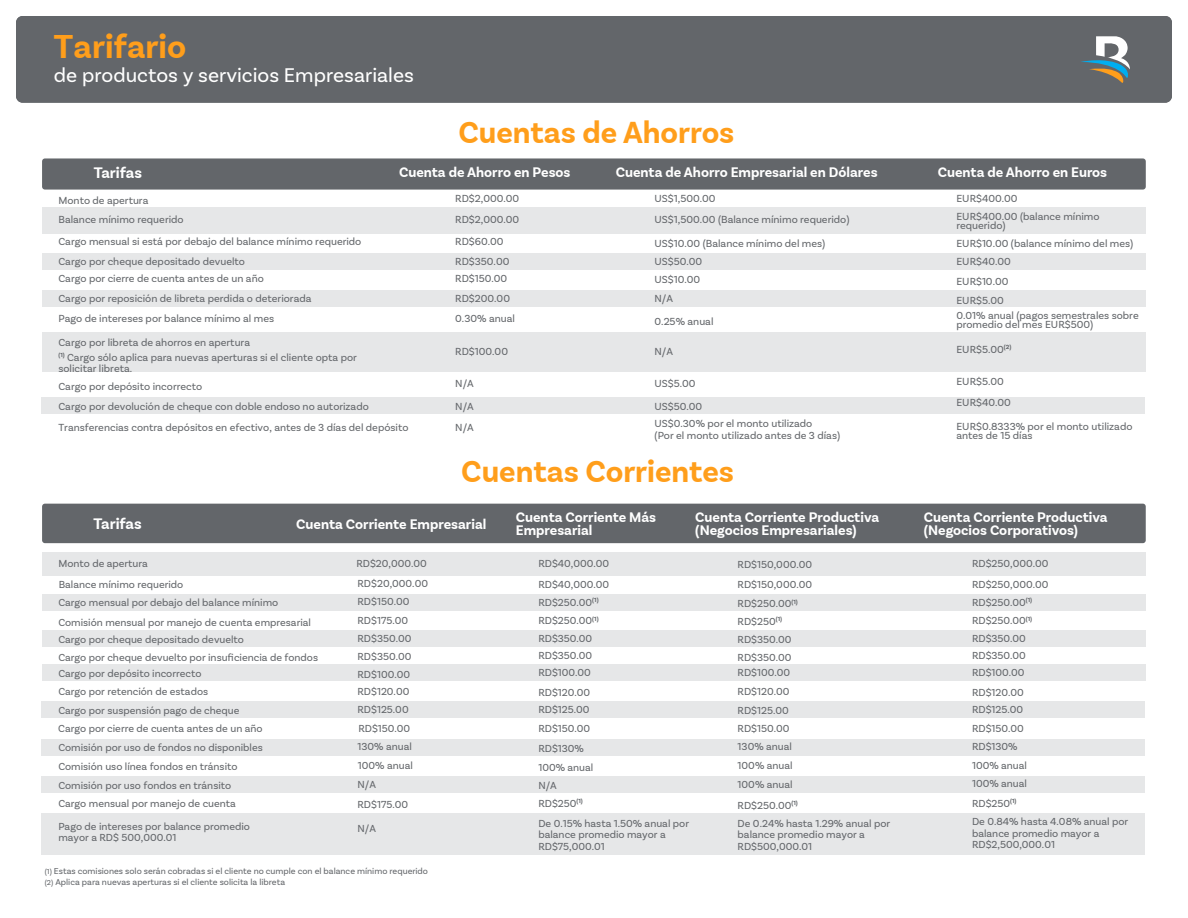
<style>
.page{position:relative;width:1188px;height:918px;background:#fff}
.page>*{position:absolute;margin:0;border:0;box-sizing:border-box;transform-origin:0 0}
.t1{font:700 34.2px "Basic Sans W05";color:#ff9e1b}
.t2{font:700 31.5px "Basic Sans W05";color:#ff9e1b}
.t3{font:20.85px "Basic Sans";color:#fff}
.t4{font:700 15.75px "Basic Sans W05";color:#fff}
.t5{font:700 14.4px/13.5px "Basic Sans W05";color:#fff}
.t6{font:10.8px/18.8px "Basic Sans";color:#63666a}
.t7{font:10.65px/18.1px "Basic Sans";color:#63666a}
.t8{font:9px/11.1px "Basic Sans";color:#63666a}
.s1{font-size:7.5px}
</style>
<div class="page">
<div style="left:42px;top:207px;width:1103px;height:27px;background:#e6e7e8"></div>
<div style="left:42px;top:552px;width:1104px;height:24px;background:#e6e7e8"></div>
<div style="left:42px;top:332px;width:1104px;height:40px;background:#e6e7e8"></div>
<div style="left:42px;top:253px;width:1104px;height:17px;background:#e6e7e8"></div>
<div style="left:42px;top:290px;width:1104px;height:17px;background:#e6e7e8"></div>
<div style="left:42px;top:397px;width:1103px;height:16px;background:#e6e7e8"></div>
<div style="left:42px;top:158px;width:1104px;height:32px;background:#63666a;border-radius:3px"></div>
<div style="left:42px;top:595px;width:1104px;height:16px;background:#e6e7e8"></div>
<div style="left:42px;top:630px;width:1104px;height:17px;background:#e6e7e8"></div>
<div style="left:42px;top:701px;width:1103px;height:17px;background:#e6e7e8"></div>
<div style="left:42px;top:739px;width:1103px;height:16px;background:#e6e7e8"></div>
<div style="left:42px;top:776px;width:1103px;height:17px;background:#e6e7e8"></div>
<div style="left:42px;top:813px;width:1103px;height:42px;background:#e6e7e8"></div>
<div style="left:42px;top:665px;width:1103px;height:16px;background:#e6e7e8"></div>
<div style="left:42px;top:504px;width:1104px;height:39px;background:#63666a;border-radius:3px"></div>
<div style="left:16px;top:16px;width:1156px;height:87px;background:#63666a;border-radius:7px"></div>
<svg style="left:1081px;top:36px;width:49px;height:47px"></svg>
<h1 class="t1" style="left:54px;top:26px;width:134px">Tarifario</h1>
<h3 class="t3" style="left:54px;top:63px;width:361px">de productos y servicios Empresariales</h3>
<h2 class="t2" style="left:458px;top:114px;width:278px">Cuentas de Ahorros</h2>
<h3 class="t4" style="left:94px;top:163px;width:50px">Tarifas</h3>
<h3 class="t5" style="left:399px;top:166px;width:173px">Cuenta de Ahorro en Pesos</h3>
<h3 class="t5" style="left:616px;top:166px;width:263px">Cuenta de Ahorro Empresarial en Dólares</h3>
<p class="t6" style="left:58px;top:190px;width:127px;line-height:19.2px">Monto de apertura<br>Balance mínimo requerido</p>
<p class="t6" style="left:58px;top:232px;width:304px;line-height:19.4px">Cargo mensual si está por debajo del balance mínimo requerido<br>Cargo por cheque depositado devuelto</p>
<p class="t6" style="left:58px;top:268px;width:255px;line-height:20.2px">Cargo por cierre de cuenta antes de un año<br>Cargo por reposición de libreta perdida o deteriorada<br>Pago de intereses por balance mínimo al mes</p>
<p class="t6" style="left:58px;top:334px;width:300px;line-height:15px">Cargo por libreta de ahorros en apertura<br><sup>(1)</sup> Cargo sólo aplica para nuevas aperturas si el cliente opta por</p>
<p class="t6" style="left:58px;top:359px;width:145px;line-height:18.1px">solicitar libreta.<br>Cargo por depósito incorrecto</p>
<p class="t6" style="left:58px;top:395px;width:352px;line-height:21.6px">Cargo por devolución de cheque con doble endoso no autorizado<br>Transferencias contra depósitos en efectivo, antes de 3 días del depósito</p>
<p class="t6" style="left:455px;top:189px;width:66px">RD$2,000.00</p>
<p class="t6" style="left:655px;top:189px;width:196px;line-height:20.2px">US$1,500.00<br>US$1,500.00 (Balance mínimo requerido)</p>
<p class="t6" style="left:655px;top:234px;width:172px;line-height:18.1px">US$10.00 (Balance mínimo del mes)<br>US$50.00<br>US$10.00</p>
<p class="t6" style="left:455px;top:208px;width:66px;line-height:22.4px">RD$2,000.00<br>RD$60.00</p>
<p class="t6" style="left:455px;top:253px;width:56px;line-height:17px">RD$350.00<br>RD$150.00</p>
<p class="t6" style="left:455px;top:288px;width:61px;line-height:20.5px">RD$200.00<br>0.30% anual</p>
<p class="t6" style="left:455px;top:342px;width:54px">RD$100.00</p>
<p class="t6" style="left:455px;top:373px;width:20px;line-height:22px;text-align:justify">N/A N/A N/A</p>
<p class="t6" style="left:655px;top:289px;width:20px">N/A</p>
<p class="t6" style="left:655px;top:312px;width:60px">0.25% anual</p>
<p class="t6" style="left:655px;top:342px;width:20px">N/A</p>
<p class="t6" style="left:655px;top:372px;width:49px;line-height:22.4px">US$5.00<br>US$50.00</p>
<p class="t6" style="left:655px;top:418px;width:187px;line-height:11.6px">US$0.30% por el monto utilizado<br>(Por el monto utilizado antes de 3 días)</p>
<h3 class="t4" style="left:94px;top:514px;width:50px">Tarifas</h3>
<h2 class="t2" style="left:461px;top:452px;width:274px">Cuentas Corrientes</h2>
<h3 class="t5" style="left:296px;top:517px;width:192px">Cuenta Corriente Empresarial</h3>
<h3 class="t5" style="left:516px;top:510px;width:142px">Cuenta Corriente Más<br>Empresarial</h3>
<h3 class="t5" style="left:695px;top:510px;width:185px">Cuenta Corriente Productiva (Negocios Empresariales)</h3>
<p class="t7" style="left:58px;top:554px;width:126px;line-height:20.5px">Monto de apertura<br>Balance mínimo requerido</p>
<p class="t7" style="left:58px;top:592px;width:254px;line-height:20.1px">Cargo mensual por debajo del balance mínimo<br>Comisión mensual por manejo de cuenta empresarial</p>
<p class="t7" style="left:58px;top:631px;width:261px;line-height:17.4px">Cargo por cheque depositado devuelto<br>Cargo por cheque devuelto por insuficiencia de fondos</p>
<p class="t7" style="left:58px;top:664px;width:183px;line-height:18.8px">Cargo por depósito incorrecto<br>Cargo por retención de estados<br>Cargo por suspensión pago de cheque</p>
<p class="t7" style="left:58px;top:738px;width:206px;line-height:18.6px">Comisión por uso de fondos no disponibles<br>Comisión uso línea fondos en tránsito<br>Comisión por uso fondos en tránsito</p>
<p class="t7" style="left:58px;top:720px;width:206px">Cargo por cierre de cuenta antes de un año</p>
<p class="t7" style="left:58px;top:794px;width:179px">Cargo mensual por manejo de cuenta</p>
<p class="t7" style="left:58px;top:821px;width:193px;line-height:10.6px">Pago de intereses por balance promedio mayor a RD$ 500,000.01</p>
<p class="t7" style="left:356px;top:553px;width:73px;line-height:20.2px">RD$20,000.00<br>RD$20,000.00</p>
<p class="t7" style="left:358px;top:592px;width:53px">RD$150.00<br>RD$175.00</p>
<p class="t7" style="left:358px;top:629px;width:55px;text-align:justify">RD$350.00<br>RD$350.00<br>RD$100.00</p>
<p class="t7" style="left:358px;top:682px;width:53px">RD$120.00<br>RD$125.00</p>
<p class="t7" style="left:358px;top:720px;width:56px;line-height:17.5px">RD$150.00<br>130% anual</p>
<p class="t7" style="left:358px;top:756px;width:57px">100% anual</p>
<p class="t7" style="left:358px;top:775px;width:20px">N/A</p>
<p class="t7" style="left:358px;top:796px;width:52px">RD$175.00</p>
<p class="t7" style="left:358px;top:819px;width:20px">N/A</p>
<p class="t8" style="left:45px;top:866px;width:385px"><span class="s1">(1)</span> Estas comisiones solo serán cobradas si el cliente no cumple con el balance mínimo requerido <span class="s1">(2)</span> Aplica para nuevas aperturas si el cliente solicita la libreta</p>
<p class="t7" style="left:538px;top:552px;width:72px;line-height:21px">RD$40,000.00<br>RD$40,000.00</p>
<p class="t7" style="left:538px;top:593px;width:62px;text-align:justify">RD$250.00<sup>(1)<br></sup>RD$250.00<sup>(1)<br></sup>RD$350.00</p>
<p class="t7" style="left:538px;top:646px;width:55px;line-height:17.2px">RD$350.00<br>RD$100.00</p>
<p class="t7" style="left:538px;top:683px;width:53px">RD$120.00</p>
<p class="t7" style="left:538px;top:700px;width:57px;line-height:19.4px">RD$125.00<br>RD$150.00<br>RD$130%<br>100% anual</p>
<p class="t7" style="left:538px;top:776px;width:20px">N/A</p>
<p class="t7" style="left:538px;top:818px;width:152px;line-height:11.4px">De 0.15% hasta 1.50% anual por balance promedio mayor a<br>RD$75,000.01</p>
<p class="t7" style="left:538px;top:794px;width:46px">RD$250<sup>(1)</sup></p>
<p class="t7" style="left:738px;top:554px;width:76px;line-height:19.6px;text-align:justify">RD$150,000.00<br>RD$150,000.00<br>RD$250.00<sup>(1)</sup></p>
<p class="t7" style="left:738px;top:612px;width:55px">RD$250<sup>(1)<br></sup>RD$350.00</p>
<p class="t7" style="left:738px;top:650px;width:55px;line-height:15px">RD$350.00<br>RD$100.00</p>
<p class="t7" style="left:738px;top:682px;width:53px">RD$120.00</p>
<p class="t7" style="left:738px;top:701px;width:53px;line-height:18.8px">RD$125.00<br>RD$150.00</p>
<p class="t7" style="left:738px;top:737px;width:56px">130% anual</p>
<p class="t7" style="left:738px;top:776px;width:57px">100% anual</p>
<p class="t7" style="left:738px;top:757px;width:57px">100% anual</p>
<p class="t7" style="left:738px;top:796px;width:154px">RD$250.00<sup>(1)<br></sup>De 0.24% hasta 1.29% anual por</p>
<p class="t7" style="left:738px;top:829px;width:129px;line-height:11.4px">balance promedio mayor a<br>RD$500,000.01</p>
<h3 class="t5" style="left:938px;top:166px;width:171px">Cuenta de Ahorro en Euros</h3>
<p class="t6" style="left:956px;top:189px;width:145px;line-height:18px">EUR$400.00<br>EUR$400.00 (balance mínimo</p>
<p class="t6" style="left:956px;top:215px;width:178px">requerido)<br>EUR$10.00 (balance mínimo del mes)<br>EUR$40.00<br>EUR$10.00<br>EUR$5.00</p>
<p class="t6" style="left:956px;top:310px;width:184px;line-height:9px">0.01% anual (pagos semestrales sobre promedio del mes EUR$500)</p>
<p class="t6" style="left:956px;top:340px;width:56px">EUR$5.00<sup>(2)</sup></p>
<p class="t6" style="left:956px;top:370px;width:56px;line-height:21px">EUR$5.00<br>EUR$40.00</p>
<p class="t6" style="left:956px;top:421px;width:178px;line-height:9px">EUR$0.8333% por el monto utilizado antes de 15 días</p>
<h3 class="t5" style="left:924px;top:510px;width:185px">Cuenta Corriente Productiva (Negocios Corporativos)</h3>
<p class="t7" style="left:972px;top:552px;width:78px;line-height:21px">RD$250,000.00<br>RD$250,000.00</p>
<p class="t7" style="left:972px;top:593px;width:62px;text-align:justify">RD$250.00<sup>(1)<br></sup>RD$250.00<sup>(1)<br></sup>RD$350.00</p>
<p class="t7" style="left:972px;top:646px;width:55px;line-height:17.2px">RD$350.00<br>RD$100.00</p>
<p class="t7" style="left:972px;top:683px;width:53px">RD$120.00</p>
<p class="t7" style="left:972px;top:700px;width:53px;line-height:19.2px">RD$125.00<br>RD$150.00</p>
<p class="t7" style="left:972px;top:737px;width:57px;line-height:19px">RD$130%<br>100% anual</p>
<p class="t7" style="left:972px;top:774px;width:57px">100% anual</p>
<p class="t7" style="left:972px;top:794px;width:158px;line-height:18.6px">RD$250<sup>(1)<br></sup>De 0.84% hasta 4.08% anual por</p>
<p class="t7" style="left:972px;top:827px;width:129px;line-height:11.4px">balance promedio mayor a<br>RD$2,500,000.01</p>
</div>
